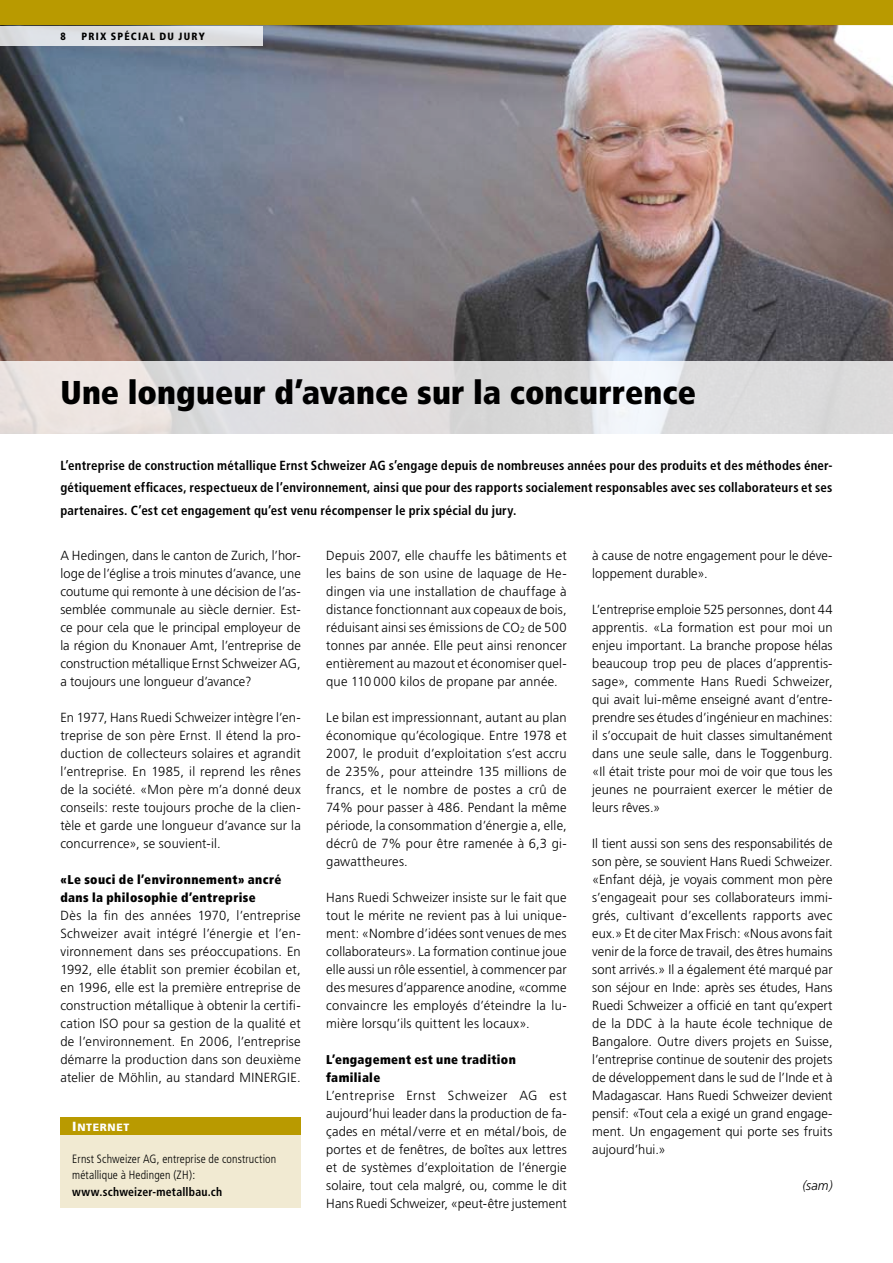
<style>
.page{position:relative;width:893px;height:1263px;background:#fff}
.page>*{position:absolute;margin:0;border:0;box-sizing:border-box;transform-origin:0 0}
.t1{font:900 condensed 33px "Frutiger";color:#000}
.t2{font:300 13.2px/18px "Frutiger";letter-spacing:.01em;color:#000;text-align:justify}
.t3{font:700 condensed 13.2px/22.5px "Frutiger";letter-spacing:.015em;color:#000;text-align:justify}
.t4{font:italic 300 13.2px "Frutiger";color:#000}
.t5{font:900 condensed 12.75px/18px "Frutiger";letter-spacing:.03em;color:#000}
.t6{font:300 condensed 12px/16.5px "Frutiger";letter-spacing:.01em;color:#000}
.t7{font:700 condensed 12px "Frutiger";letter-spacing:.015em;color:#000}
.t8{font:900 condensed 10.5px "Frutiger";letter-spacing:.125em;color:#000}
.t9{font:10.5px "Frutiger Black SC800";letter-spacing:.06em;color:#fff}
.s1{font-size:13.2px}
</style>
<div class="page">
<div style="left:0;top:0;width:893px;height:26px;background:#b99a00"></div>
<img style="left:0;top:26px;width:893px;height:336px">
<svg style="left:0;top:362px;width:893px;height:72px;background:#e0dfe0"></svg>
<div style="left:0;top:26px;width:263px;height:19px;background:#dddfe2"></div>
<div style="left:60px;top:1118px;width:241px;height:18px;background:#b99a00"></div>
<div style="left:60px;top:1136px;width:241px;height:72px;background:#f1ead2"></div>
<p class="t8" style="left:82px;top:30px;width:125px">PRIX SPÉCIAL DU JURY</p>
<p class="t8" style="left:60px;top:30px;width:7px">8</p>
<p class="t8" style="left:82px;top:30px;width:135px">RUBRIKENBEZEICHNUNG</p>
<h1 class="t1" style="left:60px;top:372px;width:637px">Une longueur d’avance sur la concurrence</h1>
<p class="t3" style="left:60px;top:454px;width:774px">L’entreprise de construction métallique Ernst Schweizer AG s’engage depuis de nombreuses années pour des produits et des méthodes éner&shy;gétiquement efficaces, respectueux de l’environnement, ainsi que pour des rapports socialement responsables avec ses collaborateurs et ses partenaires. C’est cet engagement qu’est venu récompenser le prix spécial du jury.</p>
<p class="t2" style="left:60px;top:546px;width:242px">A Hedingen, dans le canton de Zurich, l’hor&shy;loge de l’église a trois minutes d’avance, une coutume qui remonte à une décision de l’as&shy;semblée communale au siècle dernier. Est&shy;ce pour cela que le principal employeur de la région du Knonauer Amt, l’entreprise de construction métallique Ernst Schweizer AG, a toujours une longueur d’avance?</p>
<p class="t2" style="left:60px;top:708px;width:242px">En 1977, Hans Ruedi Schweizer intègre l’en&shy;treprise de son père Ernst. Il étend la pro&shy;duction de collecteurs solaires et agrandit l’entreprise. En 1985, il reprend les rênes de la société. «Mon père m’a donné deux conseils: reste toujours proche de la clien&shy;tèle et garde une longueur d’avance sur la concurrence», se souvient-il.</p>
<p class="t5" style="left:60px;top:870px;width:223px">«Le souci de l’environnement» ancré dans la philosophie d’entreprise</p>
<p class="t2" style="left:60px;top:906px;width:242px">Dès la fin des années 1970, l’entreprise Schweizer avait intégré l’énergie et l’en&shy;vironnement dans ses préoccupations. En 1992, elle établit son premier écobilan et, en 1996, elle est la première entreprise de construction métallique à obtenir la certifi&shy;cation ISO pour sa gestion de la qualité et de l’environnement. En 2006, l’entreprise démarre la production dans son deuxième atelier de Möhlin, au standard MINERGIE.</p>
<p class="t9" style="left:72px;top:1121px;width:59px"><span class="s1">I</span> NTERNET</p>
<p class="t6" style="left:72px;top:1150px;width:205px">Ernst Schweizer AG, entreprise de construction métallique à Hedingen (ZH):</p>
<p class="t7" style="left:72px;top:1184px;width:151px">www.schweizer-metallbau.ch</p>
<p class="t2" style="left:326px;top:546px;width:242px">Depuis 2007, elle chauffe les bâtiments et les bains de son usine de laquage de He&shy;dingen via une installation de chauffage à distance fonctionnant aux copeaux de bois, réduisant ainsi ses émissions de CO<sub>2</sub> de 500 tonnes par année. Elle peut ainsi renoncer entièrement au mazout et économiser quel&shy;que 110 000 kilos de propane par année.</p>
<p class="t2" style="left:326px;top:708px;width:242px">Le bilan est impressionnant, autant au plan économique qu’écologique. Entre 1978 et 2007, le produit d’exploitation s’est accru de 235%, pour atteindre 135 millions de francs, et le nombre de postes a crû de 74% pour passer à 486. Pendant la même période, la consommation d’énergie a, elle, décrû de 7% pour être ramenée à 6,3 gi&shy;gawattheures.</p>
<p class="t2" style="left:326px;top:888px;width:242px">Hans Ruedi Schweizer insiste sur le fait que tout le mérite ne revient pas à lui unique&shy;ment: «Nombre d’idées sont venues de mes collaborateurs». La formation continue joue elle aussi un rôle essentiel, à commencer par des mesures d’apparence anodine, «comme convaincre les employés d’éteindre la lu&shy;mière lorsqu’ils quittent les locaux».</p>
<p class="t5" style="left:326px;top:1050px;width:191px">L’engagement est une tradition familiale</p>
<p class="t2" style="left:326px;top:1086px;width:242px">L’entreprise Ernst Schweizer AG est aujourd’hui leader dans la production de fa&shy;çades en métal/ verre et en métal/bois, de portes et de fenêtres, de boîtes aux lettres et de systèmes d’exploitation de l’énergie solaire, tout cela malgré, ou, comme le dit Hans Ruedi Schweizer, «peut-être justement</p>
<p class="t2" style="left:592px;top:546px;width:242px">à cause de notre engagement pour le déve&shy;loppement durable».</p>
<p class="t2" style="left:592px;top:600px;width:242px">L’entreprise emploie 525 personnes, dont 44 apprentis. «La formation est pour moi un enjeu important. La branche propose hélas beaucoup trop peu de places d’apprentis&shy;sage», commente Hans Ruedi Schweizer, qui avait lui-même enseigné avant d’entre&shy;prendre ses études d’ingénieur en machines: il s’occupait de huit classes simultanément dans une seule salle, dans le Toggenburg. «Il était triste pour moi de voir que tous les jeunes ne pourraient exercer le métier de leurs rêves.»</p>
<p class="t2" style="left:592px;top:834px;width:242px">Il tient aussi son sens des responsabilités de son père, se souvient Hans Ruedi Schweizer. «Enfant déjà, je voyais comment mon père s’engageait pour ses collaborateurs immi&shy;grés, cultivant d’excellents rapports avec eux.» Et de citer Max Frisch: «Nous avons fait venir de la force de travail, des êtres humains sont arrivés.» Il a également été marqué par son séjour en Inde: après ses études, Hans Ruedi Schweizer a officié en tant qu’expert de la DDC à la haute école technique de Bangalore. Outre divers projets en Suisse, l’entreprise continue de soutenir des projets de développement dans le sud de l’Inde et à Madagascar. Hans Ruedi Schweizer devient pensif: «Tout cela a exigé un grand engage&shy;ment. Un engagement qui porte ses fruits aujourd’hui.»</p>
<p class="t4" style="left:802px;top:1178px;width:32px">(sam)</p>
</div>
